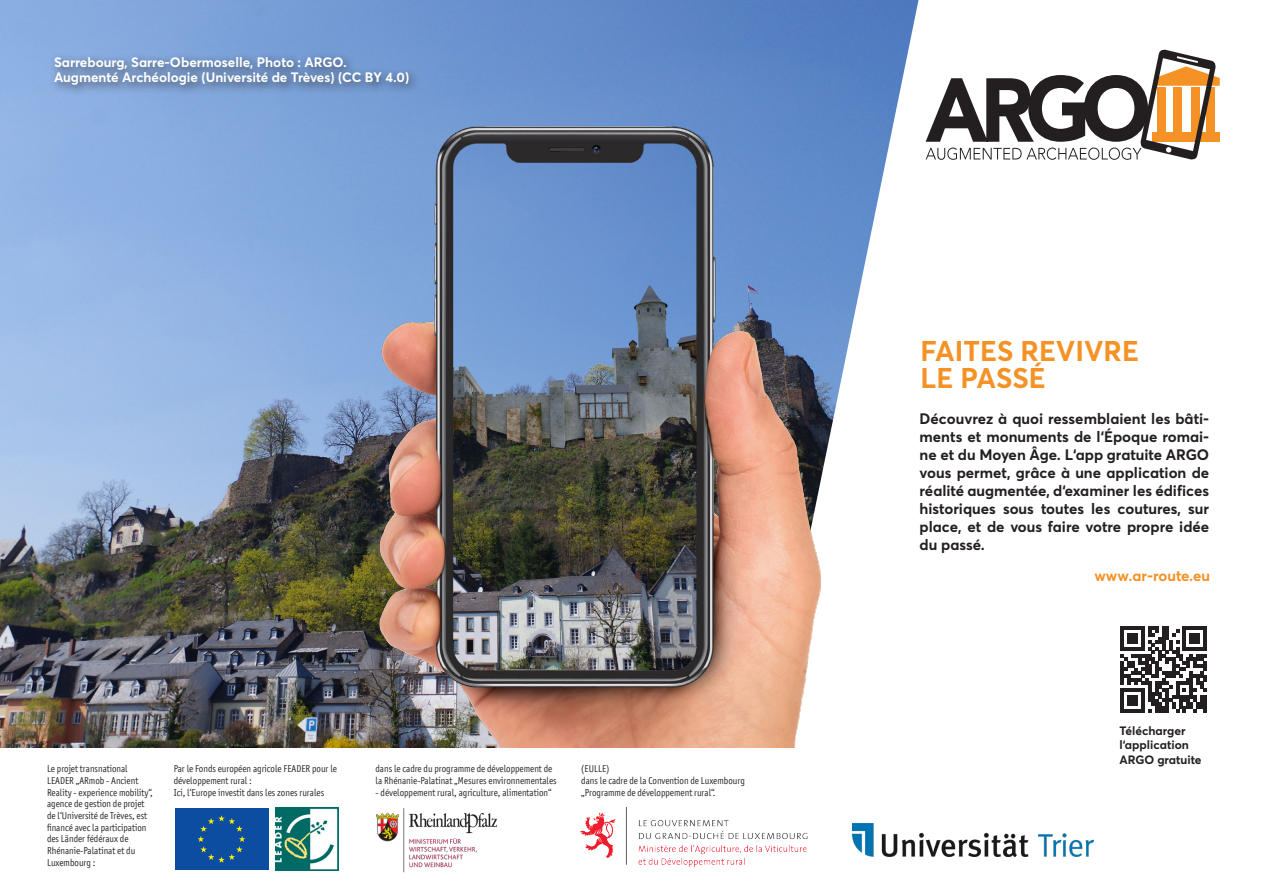
<style>
.page{position:relative;width:1263px;height:893px;background:#fff}
.page>*{position:absolute;margin:0;border:0;box-sizing:border-box;transform-origin:0 0}
.t1{font:700 28.2px/27.2px "Averta Std CY";color:#f49225}
.t2{font:700 15px/18px "Averta Std CY";color:#231f20;text-align:justify}
.t3{font:700 15px "Averta Std CY";color:#f49225}
.t4{font:700 13.5px/15px "Averta Std CY";color:#fff}
.t5{font:700 12px/14.4px "Averta Std CY";color:#231f20}
.t6{font:9.75px/11.7px "Axel";color:#231f20}
</style>
<div class="page">
<img style="left:0;top:0;width:918px;height:748px">
<img style="left:366px;top:117px;width:481px;height:631px">
<svg style="left:926px;top:49px;width:294px;height:111px"></svg>
<div style="left:49px;top:51px;width:372px;height:46px;background:#231f20;opacity:.75"></div>
<img style="left:580px;top:807px;width:228px;height:60px">
<div style="left:175px;top:808px;width:94px;height:62px;background:#0d4da1"></div>
<svg style="left:198px;top:815px;width:47px;height:48px"></svg>
<img style="left:275px;top:808px;width:63px;height:62px">
<img style="left:376px;top:808px;width:121px;height:64px">
<img style="left:852px;top:823px;width:241px;height:34px">
<svg style="left:1121px;top:626px;width:86px;height:86px"></svg>
<h3 class="t4" style="left:54px;top:54px;width:357px">Sarrebourg, Sarre-Obermoselle, Photo : ARGO.<br>Augmenté Archéologie (Université de Trèves) (CC BY 4.0)</h3>
<p class="t6" style="left:47px;top:763px;width:107px">Le projet transnational<br>LEADER „ARmob - Ancient<br>Reality - experience mobility“, agence de gestion de projet de l‘Université de Trèves, est financé avec la participation des Länder fédéraux de<br>Rhénanie-Palatinat et du<br>Luxembourg :</p>
<p class="t6" style="left:174px;top:763px;width:165px">Par le Fonds européen agricole FEADER pour le développement rural :<br>Ici, l‘Europe investit dans les zones rurales</p>
<p class="t6" style="left:376px;top:763px;width:183px">dans le cadre du programme de développement de la Rhénanie-Palatinat „Mesures environnementales</p>
<p class="t6" style="left:376px;top:786px;width:178px">- développement rural, agriculture, alimentation“</p>
<p class="t6" style="left:581px;top:763px;width:165px">(EULLE)<br>dans le cadre de la Convention de Luxembourg „Programme de développement rural“.</p>
<h1 class="t1" style="left:920px;top:336px;width:220px">FAITES REVIVRE<br>LE PASSÉ</h1>
<p class="t2" style="left:919px;top:409px;width:291px">Découvrez à quoi ressemblaient les bâti&shy;ments et monuments de l‘Époque romai&shy;ne et du Moyen Âge. L‘app gratuite ARGO vous permet, grâce à une application de réalité augmentée, d‘examiner les édifices historiques sous toutes les coutures, sur place, et de vous faire votre propre idée du passé.</p>
<h2 class="t3" style="left:1094px;top:565px;width:117px">www.ar-route.eu</h2>
<p class="t5" style="left:1119px;top:723px;width:84px">Télécharger l‘application<br>ARGO gratuite</p>
</div>
